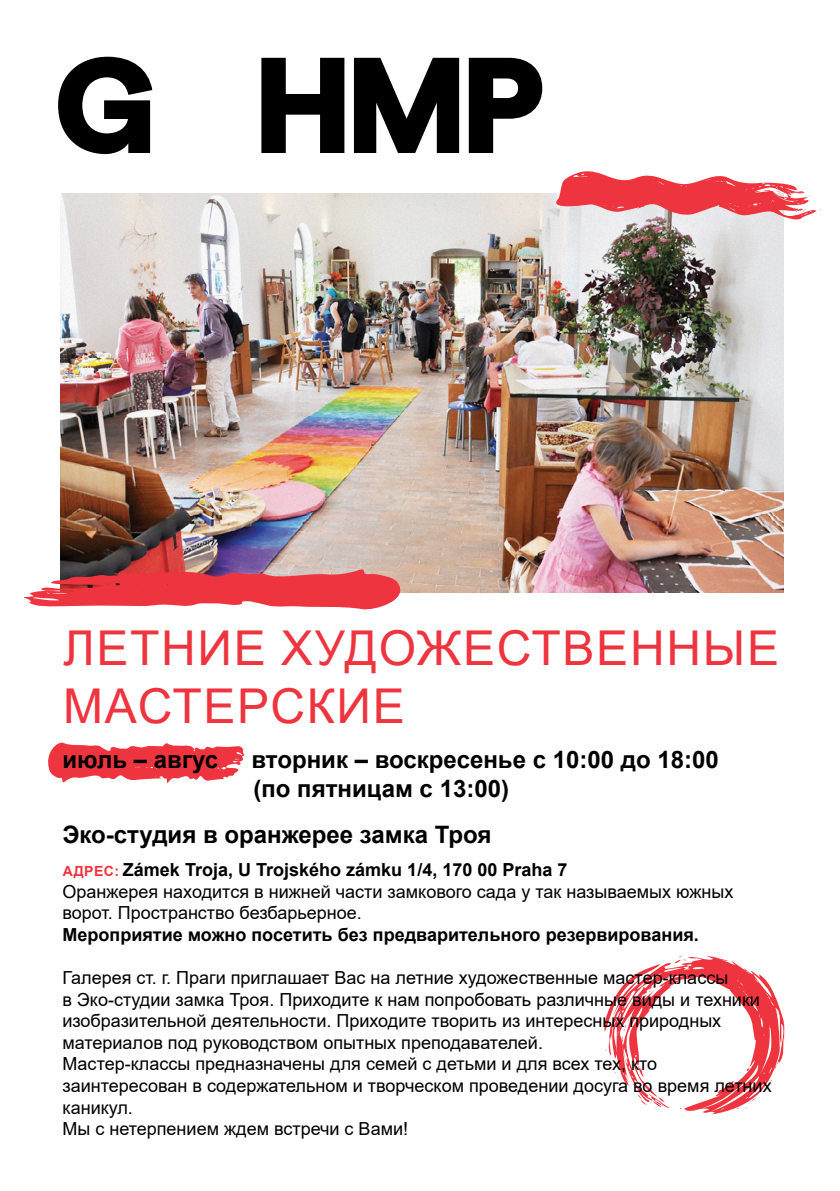
<style>
.page{position:relative;width:840px;height:1191px;background:#fff}
.page>*{position:absolute;margin:0;border:0;box-sizing:border-box;transform-origin:0 0}
.t1{font:48px/57.6px "Arial";letter-spacing:.035em;color:#ee343f}
.t2{font:700 24px/28.8px "Arial";color:#000}
.t3{font:18px/21.6px "Arial";color:#000}
.t4{font:700 18px "Arial";color:#000}
.s1{font-weight:700;font-size:14px;color:#ee343f}
.s2{font-weight:700}
</style>
<div class="page">
<svg style="left:48px;top:742px;width:196px;height:41px"></svg>
<svg style="left:604px;top:955px;width:181px;height:160px"></svg>
<svg style="left:58px;top:57px;width:484px;height:97px"></svg>
<img style="left:60px;top:193px;width:722px;height:399px">
<svg style="left:24px;top:567px;width:387px;height:43px"></svg>
<svg style="left:546px;top:171px;width:274px;height:51px"></svg>
<h1 class="t1" style="left:63px;top:619px;width:716px">ЛЕТНИЕ ХУДОЖЕСТВЕННЫЕ<br>МАСТЕРСКИЕ</h1>
<h2 class="t2" style="left:62px;top:746px;width:157px">июль – авгус</h2>
<h2 class="t2" style="left:251px;top:746px;width:468px">вторник – воскресенье с 10:00 до 18:00 (по пятницам с 13:00)</h2>
<h2 class="t2" style="left:62px;top:820px;width:430px">Эко-студия в оранжерее замка Троя</h2>
<p class="t3" style="left:62px;top:858px;width:672px"><span class="s1">АДРЕС:</span> <span class="s2">Zámek Troja, U Trojského zámku 1/4, 170 00 Praha 7<br></span>Оранжерея находится в нижней части замкового сада у так называемых южных ворот. Пространство безбарьерное.</p>
<p class="t4" style="left:62px;top:921px;width:637px">Мероприятие можно посетить без предварительного резервирования.</p>
<p class="t3" style="left:62px;top:966px;width:710px">Галерея ст. г. Праги приглашает Вас на летние художественные мастер-классы<br>в Эко-студии замка Троя. Приходите к нам попробовать различные виды и техники изобразительной деятельности. Приходите творить из интересных природных материалов под руководством опытных преподавателей.<br>Мастер-классы предназначены для семей с детьми и для всех тех, кто заинтересован в содержательном и творческом проведении досуга во время летних каникул.<br>Мы с нетерпением ждем встречи с Вами!</p>
</div>
